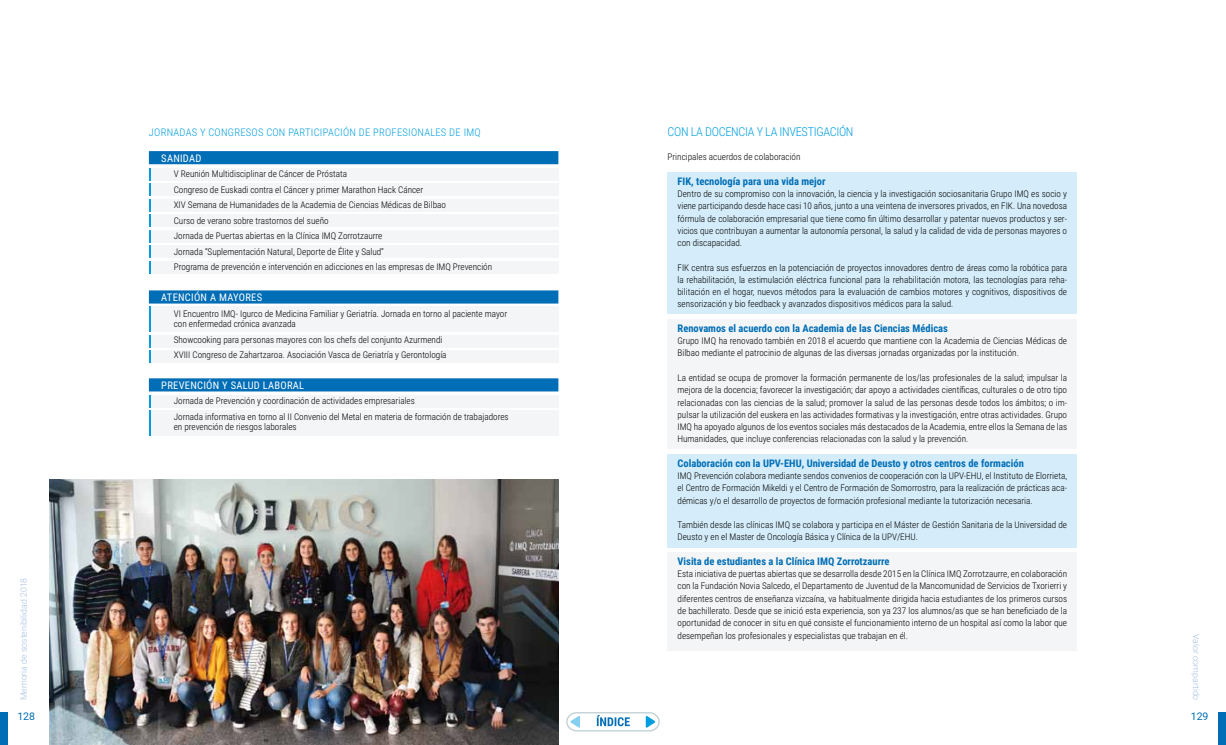
<style>
.page{position:relative;width:1226px;height:745px;background:#fff}
.page>*{position:absolute;margin:0;border:0;box-sizing:border-box;transform-origin:0 0}
._2_titulo{font:300 12.25px "Roboto Condensed";letter-spacing:-.025em;color:#009ee0}
._3_titulo{font:700 10.5px "Roboto Condensed";color:#006eb6}
.Titulo_de_cuadro{font:300 10.5px "Roboto Condensed";letter-spacing:.025em;color:#009ee0}
.Estilo_de_párrafo_1{font:10.5px "Roboto Condensed";letter-spacing:.025em;color:#fff}
.t1{font:10.5px "Roboto";color:#006eb6}
.Texto{font:300 9.19px/12.2px "Roboto Condensed";color:#000;text-align:justify}
.t2{font:300 8.75px "Roboto";color:#a4c0e1}
</style>
<div class="page">
<svg style="left:566px;top:712px;width:93px;height:19px"></svg>
<div style="left:149px;top:167px;width:409px;height:13px;background:#f3f5f6"></div>
<div style="left:149px;top:214px;width:409px;height:13px;background:#f3f5f6"></div>
<div style="left:149px;top:183px;width:409px;height:13px;background:#f3f5f6"></div>
<div style="left:149px;top:230px;width:409px;height:12px;background:#f3f5f6"></div>
<div style="left:149px;top:306px;width:409px;height:26px;background:#f3f5f6"></div>
<div style="left:149px;top:199px;width:409px;height:12px;background:#f3f5f6"></div>
<div style="left:149px;top:245px;width:409px;height:13px;background:#f3f5f6"></div>
<div style="left:149px;top:334px;width:409px;height:13px;background:#f3f5f6"></div>
<div style="left:149px;top:395px;width:409px;height:13px;background:#f3f5f6"></div>
<div style="left:149px;top:261px;width:409px;height:13px;background:#f3f5f6"></div>
<div style="left:149px;top:350px;width:409px;height:13px;background:#f3f5f6"></div>
<div style="left:149px;top:410px;width:409px;height:25px;background:#f3f5f6"></div>
<div style="left:667px;top:172px;width:409px;height:142px;background:#d5edfa"></div>
<div style="left:667px;top:454px;width:409px;height:93px;background:#d5edfa"></div>
<div style="left:667px;top:319px;width:409px;height:130px;background:#f3f5f6"></div>
<div style="left:667px;top:552px;width:409px;height:98px;background:#f3f5f6"></div>
<div style="left:149px;top:151px;width:409px;height:13px;background:#006eb6"></div>
<div style="left:149px;top:290px;width:409px;height:13px;background:#006eb6"></div>
<div style="left:149px;top:378px;width:409px;height:13px;background:#006eb6"></div>
<img style="left:50px;top:479px;width:508px;height:265px">
<hr style="left:149px;top:306px;width:2px;height:26px;background:#009ee0">
<svg style="left:149px;top:395px;width:2px;height:13px"></svg>
<svg style="left:149px;top:167px;width:2px;height:107px"></svg>
<svg style="left:149px;top:334px;width:2px;height:29px"></svg>
<hr style="left:149px;top:410px;width:2px;height:25px;background:#009ee0">
<div style="left:0;top:711px;width:7px;height:33px;background:#006eb6"></div>
<div style="left:1218px;top:711px;width:7px;height:33px;background:#006eb6"></div>
<p class="t2" style="left:18px;top:699px;width:124px;rotate:-90deg">Memoria de sostenibilidad 2018</p>
<p class="Titulo_de_cuadro" style="left:149px;top:125px;width:333px">JORNADAS Y CONGRESOS CON PARTICIPACIÓN DE PROFESIONALES DE IMQ</p>
<p class="Estilo_de_párrafo_1" style="left:161px;top:150px;width:42px">SANIDAD</p>
<p class="Texto" style="left:174px;top:167px;width:175px">V Reunión Multidisciplinar de Cáncer de Próstata</p>
<p class="Texto" style="left:174px;top:183px;width:251px">Congreso de Euskadi contra el Cáncer y primer Marathon Hack Cáncer</p>
<p class="Texto" style="left:174px;top:198px;width:274px">XIV Semana de Humanidades de la Academia de Ciencias Médicas de Bilbao</p>
<p class="Texto" style="left:174px;top:214px;width:156px">Curso de verano sobre trastornos del sueño</p>
<p class="Texto" style="left:174px;top:229px;width:210px">Jornada de Puertas abiertas en la Clínica IMQ Zorrotzaurre</p>
<p class="Texto" style="left:174px;top:245px;width:212px">Jornada “Suplementación Natural, Deporte de Élite y Salud”</p>
<p class="Texto" style="left:174px;top:260px;width:320px">Programa de prevención e intervención en adicciones en las empresas de IMQ Prevención</p>
<p class="Estilo_de_párrafo_1" style="left:161px;top:290px;width:102px">ATENCIÓN A MAYORES</p>
<p class="Texto" style="left:174px;top:307px;width:335px;line-height:10.5px">VI Encuentro IMQ- Igurco de Medicina Familiar y Geriatría. Jornada en torno al paciente mayor con enfermedad crónica avanzada</p>
<p class="Texto" style="left:174px;top:332px;width:270px">Showcooking para personas mayores con los chefs del conjunto Azurmendi</p>
<p class="Texto" style="left:174px;top:348px;width:274px">XVIII Congreso de Zahartzaroa. Asociación Vasca de Geriatría y Gerontología</p>
<p class="Estilo_de_párrafo_1" style="left:161px;top:377px;width:144px">PREVENCIÓN Y SALUD LABORAL</p>
<p class="Texto" style="left:174px;top:394px;width:243px">Jornada de Prevención y coordinación de actividades empresariales</p>
<p class="Texto" style="left:174px;top:411px;width:336px;line-height:10.5px">Jornada informativa en torno al II Convenio del Metal en materia de formación de trabajadores en prevención de riesgos laborales</p>
<p class="_2_titulo" style="left:667px;top:123px;width:187px">CON LA DOCENCIA Y LA INVESTIGACIÓN</p>
<p class="Texto" style="left:667px;top:150px;width:134px">Principales acuerdos de colaboración</p>
<p class="_3_titulo" style="left:677px;top:173px;width:149px">FIK, tecnología para una vida mejor</p>
<p class="Texto" style="left:677px;top:187px;width:391px">Dentro de su compromiso con la innovación, la ciencia y la investigación sociosanitaria Grupo IMQ es socio y viene participando desde hace casi 10 años, junto a una veintena de inversores privados, en FIK. Una novedosa fórmula de colaboración empresarial que tiene como fin último desarrollar y patentar nuevos productos y ser&shy;vicios que contribuyan a aumentar la autonomía personal, la salud y la calidad de vida de personas mayores o con discapacidad.</p>
<p class="Texto" style="left:677px;top:261px;width:391px">FIK centra sus esfuerzos en la potenciación de proyectos innovadores dentro de áreas como la robótica para la rehabilitación, la estimulación eléctrica funcional para la rehabilitación motora, las tecnologías para reha&shy;bilitación en el hogar, nuevos métodos para la evaluación de cambios motores y cognitivos, dispositivos de sensorización y bio feedback y avanzados dispositivos médicos para la salud.</p>
<p class="_3_titulo" style="left:677px;top:320px;width:272px">Renovamos el acuerdo con la Academia de las Ciencias Médicas</p>
<p class="Texto" style="left:677px;top:334px;width:391px">Grupo IMQ ha renovado también en 2018 el acuerdo que mantiene con la Academia de Ciencias Médicas de<br>Bilbao mediante el patrocinio de algunas de las diversas jornadas organizadas por la institución.</p>
<p class="Texto" style="left:677px;top:371px;width:391px">La entidad se ocupa de promover la formación permanente de los/las profesionales de la salud; impulsar la mejora de la docencia; favorecer la investigación; dar apoyo a actividades científicas, culturales o de otro tipo relacionadas con las ciencias de la salud; promover la salud de las personas desde todos los ámbitos; o im&shy;pulsar la utilización del euskera en las actividades formativas y la investigación, entre otras actividades. Grupo IMQ ha apoyado algunos de los eventos sociales más destacados de la Academia, entre ellos la Semana de las Humanidades, que incluye conferencias relacionadas con la salud y la prevención.</p>
<p class="_3_titulo" style="left:677px;top:455px;width:348px">Colaboración con la UPV-EHU, Universidad de Deusto y otros centros de formación</p>
<p class="Texto" style="left:677px;top:469px;width:391px">IMQ Prevención colabora mediante sendos convenios de cooperación con la UPV-EHU, el Instituto de Elorrieta, el Centro de Formación Mikeldi y el Centro de Formación de Somorrostro, para la realización de prácticas aca&shy;démicas y/o el desarrollo de proyectos de formación profesional mediante la tutorización necesaria.</p>
<p class="Texto" style="left:677px;top:518px;width:391px">También desde las clínicas IMQ se colabora y participa en el Máster de Gestión Sanitaria de la Universidad de<br>Deusto y en el Master de Oncología Básica y Clínica de la UPV/EHU.</p>
<p class="_3_titulo" style="left:677px;top:553px;width:213px">Visita de estudiantes a la Clínica IMQ Zorrotzaurre</p>
<p class="Texto" style="left:677px;top:567px;width:391px">Esta iniciativa de puertas abiertas que se desarrolla desde 2015 en la Clínica IMQ Zorrotzaurre, en colaboración con la Fundación Novia Salcedo, el Departamento de Juventud de la Mancomunidad de Servicios de Txorierri y diferentes centros de enseñanza vizcaína, va habitualmente dirigida hacia estudiantes de los primeros cursos de bachillerato. Desde que se inició esta experiencia, son ya 237 los alumnos/as que se han beneficiado de la oportunidad de conocer in situ en qué consiste el funcionamiento interno de un hospital así como la labor que desempeñan los profesionales y especialistas que trabajan en él.</p>
<p class="t2" style="left:1202px;top:633px;width:68px;rotate:90deg">Valor compartido</p>
<p class="t1" style="left:17px;top:708px;width:19px">128</p>
<p class="t1" style="left:1190px;top:708px;width:19px">129</p>
</div>
